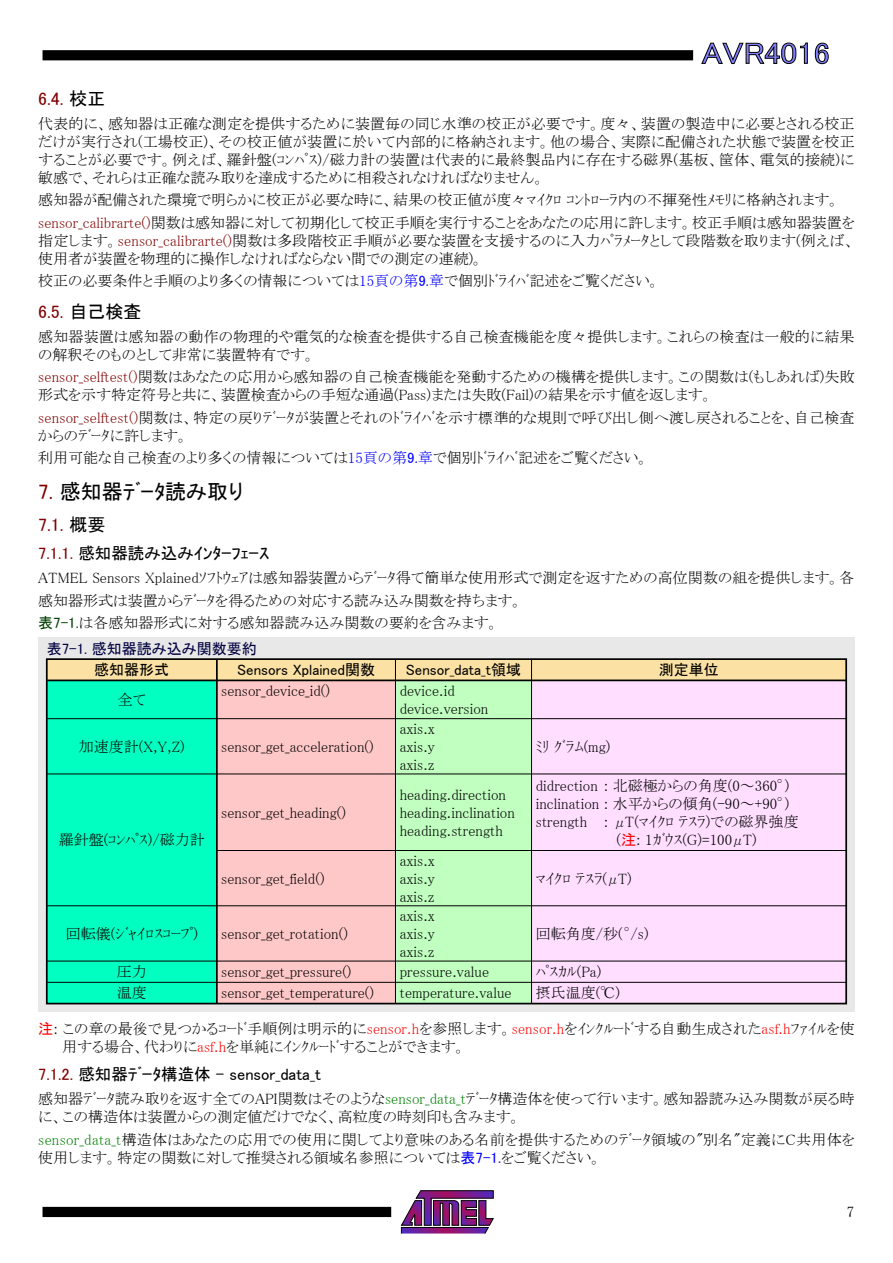
<style>
.page{position:relative;width:893px;height:1263px;background:#fff}
.page>*{position:absolute;margin:0;border:0;box-sizing:border-box;transform-origin:0 0}
.t1{font:30px "MS P Gothic";color:#8080ff;scale:1.1 1}
.t2{font:21px "MS P Gothic";color:#000}
.t3{font:18px "MS P Gothic";color:#800000}
.t4{font:16.5px "MS P Gothic";color:#000}
.t5{font:15px/18px "MS P Mincho";color:#000}
.t6{font:15px "MS P Gothic";color:#000}
.t7{font:15px "MS P Gothic";color:#000040}
.s1{color:#000}
.s2{color:#800000}
.s3{color:#00f}
.s4{font-family:"MS P Gothic";color:#00f}
.s5{font-family:"MS P Gothic";color:#004000}
.s6{font-family:"MS P Gothic";color:#f00}
.s7{color:#f00}
.s8{color:#008000}
</style>
<div class="page">
<svg style="left:401px;top:1190px;width:93px;height:44px"></svg>
<div style="left:43px;top:1207px;width:348px;height:10px;background:#000"></div>
<div style="left:43px;top:50px;width:650px;height:10px;background:#000"></div>
<svg style="left:701px;top:43px;width:107px;height:21px"></svg>
<svg style="left:815px;top:43px;width:14px;height:21px"></svg>
<div style="left:38px;top:638px;width:817px;height:374px;background:#e8e8e8"></div>
<div style="left:217px;top:680px;width:178px;height:323px;background:#ffc8c8"></div>
<div style="left:47px;top:680px;width:170px;height:323px;background:#00ffc0"></div>
<div style="left:395px;top:680px;width:136px;height:323px;background:#c0ffc0"></div>
<div style="left:531px;top:680px;width:315px;height:323px;background:#ffdeff"></div>
<div style="left:47px;top:659px;width:799px;height:21px;background:#fce1a4"></div>
<div style="left:46px;top:658px;width:801px;height:346px;border:2px solid #000"></div>
<hr style="left:216px;top:659px;width:2px;height:344px;background:#000">
<hr style="left:395px;top:659px;width:1px;height:344px;background:#000">
<hr style="left:531px;top:659px;width:1px;height:344px;background:#000">
<hr style="left:47px;top:679px;width:799px;height:2px;background:#000">
<hr style="left:47px;top:718px;width:799px;height:1px;background:#000">
<hr style="left:47px;top:773px;width:799px;height:1px;background:#000">
<hr style="left:217px;top:850px;width:629px;height:1px;background:#000">
<hr style="left:47px;top:905px;width:799px;height:1px;background:#000">
<hr style="left:47px;top:961px;width:799px;height:1px;background:#000">
<hr style="left:47px;top:982px;width:799px;height:1px;background:#000">
<h1 class="t1" style="left:702px;top:38px;width:118px">AVR4016</h1>
<p class="t3" style="left:38px;top:89px;width:69px">6.4. <span class="s1">校正</span></p>
<p class="t5" style="left:38px;top:114px;width:818px;text-align:justify">代表的に、感知器は正確な測定を提供するために装置毎の同じ水準の校正が必要です。度々、装置の製造中に必要とされる校正だけが実行され(工場校正)、その校正値が装置に於いて内部的に格納されます。他の場合、実際に配備された状態で装置を校正することが必要です。例えば、羅針盤(ｺﾝﾊﾟｽ)/磁力計の装置は代表的に最終製品内に存在する磁界(基板、筐体、電気的接続)に敏感で、それらは正確な読み取りを達成するために相殺されなければなりません。</p>
<p class="t5" style="left:38px;top:189px;width:818px;line-height:22.5px">感知器が配備された環境で明らかに校正が必要な時に、結果の校正値が度々ﾏｲｸﾛ ｺﾝﾄﾛｰﾗ内の不揮発性ﾒﾓﾘに格納されます。<span class="s2">sensor_calibrarte()</span>関数は感知器に対して初期化して校正手順を実行することをあなたの応用に許します。校正手順は感知器装置を</p>
<p class="t5" style="left:38px;top:231px;width:818px">指定します。<span class="s2">sensor_calibrarte()</span>関数は多段階校正手順が必要な装置を支援するのに入力ﾊﾟﾗﾒｰﾀとして段階数を取ります(例えば、使用者が装置を物理的に操作しなければならない間での測定の連続)。</p>
<p class="t5" style="left:38px;top:272px;width:623px">校正の必要条件と手順のより多くの情報については<span class="s3">15頁の第</span><span class="s4">9.</span><span class="s3">章</span>で個別ﾄﾞﾗｲﾊﾞ記述をご覧ください。</p>
<p class="t3" style="left:38px;top:302px;width:105px">6.5. <span class="s1">自己検査</span></p>
<p class="t5" style="left:38px;top:327px;width:818px">感知器装置は感知器の動作の物理的や電気的な検査を提供する自己検査機能を度々提供します。これらの検査は一般的に結果の解釈そのものとして非常に装置特有です。</p>
<p class="t5" style="left:38px;top:368px;width:818px"><span class="s2">sensor_selftest()</span>関数はあなたの応用から感知器の自己検査機能を発動するための機構を提供します。この関数は(もしあれば)失敗形式を示す特定符号と共に、装置検査からの手短な通過(Pass)または失敗(Fail)の結果を示す値を返します。</p>
<p class="t5" style="left:38px;top:408px;width:818px"><span class="s2">sensor_selftest()</span>関数は、特定の戻りﾃﾞｰﾀが装置とそれのﾄﾞﾗｲﾊﾞを示す標準的な規則で呼び出し側へ渡し戻されることを、自己検査からのﾃﾞｰﾀに許します。</p>
<p class="t5" style="left:38px;top:449px;width:612px">利用可能な自己検査のより多くの情報については<span class="s3">15頁の第</span><span class="s4">9.</span><span class="s3">章</span>で個別ﾄﾞﾗｲﾊﾞ記述をご覧ください。</p>
<h2 class="t2" style="left:38px;top:481px;width:207px"><span class="s2">7.</span> 感知器ﾃﾞｰﾀ読み取り</h2>
<p class="t3" style="left:38px;top:515px;width:69px">7.1. <span class="s1">概要</span></p>
<p class="t4" style="left:38px;top:545px;width:233px"><span class="s2">7.1.1.</span> 感知器読み込みｲﾝﾀｰﾌｪｰｽ</p>
<p class="t5" style="left:38px;top:567px;width:818px;line-height:22.5px">ATMEL Sensors Xplainedｿﾌﾄｳｪｱは感知器装置からﾃﾞｰﾀ得て簡単な使用形式で測定を返すための高位関数の組を提供します。各感知器形式は装置からﾃﾞｰﾀを得るための対応する読み込み関数を持ちます。<br><span class="s5">表7-1.</span>は各感知器形式に対する感知器読み込み関数の要約を含みます。</p>
<p class="t7" style="left:47px;top:641px;width:212px">表7-1. 感知器読み込み関数要約</p>
<p class="t6" style="left:94px;top:662px;width:76px">感知器形式</p>
<p class="t6" style="left:237px;top:662px;width:139px">Sensors Xplained関数</p>
<p class="t6" style="left:406px;top:662px;width:117px">Sensor_data_t領域</p>
<p class="t6" style="left:659px;top:662px;width:61px">測定単位</p>
<p class="t5" style="left:118px;top:690px;width:30px">全て</p>
<p class="t5" style="left:221px;top:682px;width:110px">sensor_device_id()</p>
<p class="t5" style="left:400px;top:681px;width:90px">device.id device.version</p>
<p class="t5" style="left:79px;top:737px;width:107px">加速度計(X,Y,Z)</p>
<p class="t5" style="left:221px;top:737px;width:154px">sensor_get_acceleration()</p>
<p class="t5" style="left:400px;top:719px;width:37px;text-align:justify">axis.x axis.y axis.z</p>
<p class="t5" style="left:536px;top:737px;width:76px">ﾐﾘ ｸﾞﾗﾑ(mg)</p>
<p class="t5" style="left:400px;top:785px;width:117px">heading.direction heading.inclination heading.strength</p>
<p class="t5" style="left:536px;top:776px;width:264px">didrection : 北磁極からの角度(0～360°) inclination : 水平からの傾角(-90～+90°) strength : μT(ﾏｲｸﾛ ﾃｽﾗ)での磁界強度</p>
<p class="t5" style="left:221px;top:803px;width:126px">sensor_get_heading()</p>
<p class="t5" style="left:59px;top:831px;width:148px">羅針盤(ｺﾝﾊﾟｽ)/磁力計</p>
<p class="t5" style="left:617px;top:830px;width:142px">(<span class="s6">注</span>: 1ｶﾞｳｽ(G)=100μT)</p>
<p class="t5" style="left:221px;top:869px;width:105px">sensor_get_field()</p>
<p class="t5" style="left:400px;top:851px;width:37px;text-align:justify">axis.x axis.y axis.z</p>
<p class="t5" style="left:536px;top:869px;width:97px">ﾏｲｸﾛ ﾃｽﾗ(μT)</p>
<p class="t5" style="left:66px;top:924px;width:134px">回転儀(ｼﾞｬｲﾛｽｺｰﾌﾟ)</p>
<p class="t5" style="left:221px;top:924px;width:128px">sensor_get_rotation()</p>
<p class="t5" style="left:400px;top:906px;width:37px;text-align:justify">axis.x axis.y axis.z</p>
<p class="t5" style="left:536px;top:924px;width:114px">回転角度/秒(°/s)</p>
<p class="t5" style="left:117px;top:963px;width:31px">圧力</p>
<p class="t5" style="left:221px;top:963px;width:132px">sensor_get_pressure()</p>
<p class="t5" style="left:400px;top:963px;width:91px">pressure.value</p>
<p class="t5" style="left:536px;top:963px;width:67px">ﾊﾟｽｶﾙ(Pa)</p>
<p class="t5" style="left:117px;top:984px;width:31px">温度</p>
<p class="t5" style="left:221px;top:984px;width:154px">sensor_get_temperature()</p>
<p class="t5" style="left:400px;top:984px;width:113px">temperature.value</p>
<p class="t5" style="left:536px;top:984px;width:86px">摂氏温度(℃)</p>
<p class="t5" style="left:62px;top:1019px;width:794px;text-indent:-24px"><span class="s6">注</span>: この章の最後で見つかるｺｰﾄﾞ手順例は明示的に<span class="s7">sensor.h</span>を参照します。<span class="s7">sensor.h</span>をｲﾝｸﾙｰﾄﾞする自動生成された<span class="s7">asf.h</span>ﾌｧｲﾙを使用する場合、代わりに<span class="s7">asf.h</span>を単純にｲﾝｸﾙｰﾄﾞすることができます。</p>
<p class="t4" style="left:38px;top:1066px;width:284px"><span class="s2">7.1.2.</span> 感知器ﾃﾞｰﾀ構造体 - sensor_data_t</p>
<p class="t5" style="left:38px;top:1089px;width:818px">感知器ﾃﾞｰﾀ読み取りを返す全てのAPI関数はそのような<span class="s8">sensor_data_t</span>ﾃﾞｰﾀ構造体を使って行います。感知器読み込み関数が戻る時に、この構造体は装置からの測定値だけでなく、高粒度の時刻印も含みます。</p>
<p class="t5" style="left:38px;top:1130px;width:818px"><span class="s8">sensor_data_t</span>構造体はあなたの応用での使用に関してより意味のある名前を提供するためのﾃﾞｰﾀ領域の"別名"定義にC共用体を使用します。特定の関数に対して推奨される領域名参照については<span class="s4">表7-1.</span>をご覧ください。</p>
<p class="t5" style="left:847px;top:1202px;width:9px">7</p>
</div>
